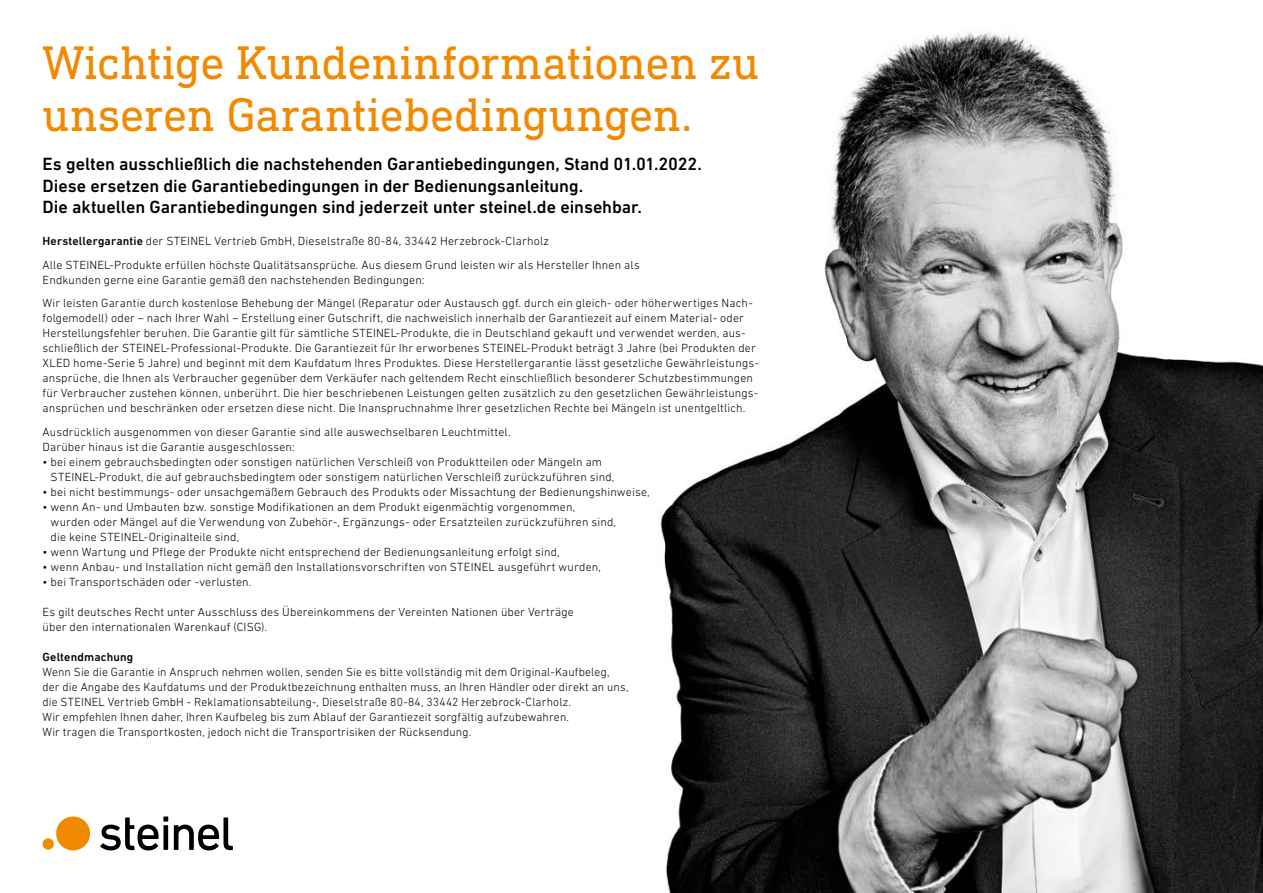
<style>
.page{position:relative;width:1263px;height:893px;background:#fff}
.page>*{position:absolute;margin:0;border:0;box-sizing:border-box;transform-origin:0 0}
.t1{font:48px/52.8px "DIN Next Slab Pro";letter-spacing:-.005em;color:#f18a00}
.t2{font:500 18px/21.6px "DIN Next W1 G";letter-spacing:-.005em;color:#000}
.t3{font:300 12px/15px "DIN Next W1 G";letter-spacing:.01em;color:#000}
.t4{font:500 12px "DIN Next W1 G";letter-spacing:.015em;color:#000}
.s1{font-weight:500}
</style>
<div class="page">
<img style="left:660px;top:30px;width:603px;height:863px">
<svg style="left:100px;top:816px;width:68px;height:34px"></svg>
<svg style="left:174px;top:817px;width:59px;height:33px"></svg>
<svg style="left:43px;top:816px;width:48px;height:34px"></svg>
<h1 class="t1" style="left:43px;top:35px;width:718px">Wichtige Kundeninformationen zu unseren Garantiebedingungen.</h1>
<p class="t2" style="left:43px;top:153px;width:661px">Es gelten ausschließlich die nachstehenden Garantiebedingungen, Stand 01.01.2022.<br>Diese ersetzen die Garantiebedingungen in der Bedienungsanleitung.<br>Die aktuellen Garantiebedingungen sind jederzeit unter steinel.de einsehbar.</p>
<p class="t3" style="left:43px;top:229px;width:599px;line-height:23.5px"><span class="s1">Herstellergarantie</span> der STEINEL Vertrieb GmbH, Dieselstraße 80-84, 33442 Herzebrock-Clarholz<br>Alle STEINEL-Produkte erfüllen höchste Qualitätsansprüche. Aus diesem Grund leisten wir als Hersteller Ihnen als</p>
<p class="t3" style="left:43px;top:268px;width:712px;line-height:23.5px">Endkunden gerne eine Garantie gemäß den nachstehenden Bedingungen:<br>Wir leisten Garantie durch kostenlose Behebung der Mängel (Reparatur oder Austausch ggf. durch ein gleich- oder höherwertiges Nach-</p>
<p class="t3" style="left:43px;top:310px;width:718px">folgemodell) oder – nach Ihrer Wahl – Erstellung einer Gutschrift, die nachweislich innerhalb der Garantiezeit auf einem Material- oder Herstellungsfehler beruhen. Die Garantie gilt für sämtliche STEINEL-Produkte, die in Deutschland gekauft und verwendet werden, aus&shy;schließlich der STEINEL-Professional-Produkte. Die Garantiezeit für Ihr erworbenes STEINEL-Produkt beträgt 3 Jahre (bei Produkten der XLED home-Serie 5 Jahre) und beginnt mit dem Kaufdatum Ihres Produktes. Diese Herstellergarantie lässt gesetzliche Gewährleistungs&shy;ansprüche, die Ihnen als Verbraucher gegenüber dem Verkäufer nach geltendem Recht einschließlich besonderer Schutzbestimmungen für Verbraucher zustehen können, unberührt. Die hier beschriebenen Leistungen gelten zusätzlich zu den gesetzlichen Gewährleistungs&shy;ansprüchen und beschränken oder ersetzen diese nicht. Die Inanspruchnahme Ihrer gesetzlichen Rechte bei Mängeln ist unentgeltlich.</p>
<p class="t3" style="left:43px;top:424px;width:470px">Ausdrücklich ausgenommen von dieser Garantie sind alle auswechselbaren Leuchtmittel.<br>Darüber hinaus ist die Garantie ausgeschlossen:</p>
<p class="t3" style="left:51px;top:454px;width:565px;text-indent:-8px">• bei einem gebrauchsbedingten oder sonstigen natürlichen Verschleiß von Produktteilen oder Mängeln am<br>STEINEL-Produkt, die auf gebrauchsbedingtem oder sonstigem natürlichen Verschleiß zurückzuführen sind,</p>
<p class="t3" style="left:43px;top:484px;width:609px">• bei nicht bestimmungs- oder unsachgemäßem Gebrauch des Produkts oder Missachtung der Bedienungshinweise,</p>
<p class="t3" style="left:51px;top:499px;width:567px;text-indent:-8px">• wenn An- und Umbauten bzw. sonstige Modifikationen an dem Produkt eigenmächtig vorgenommen, wurden oder Mängel auf die Verwendung von Zubehör-, Ergänzungs- oder Ersatzteilen zurückzuführen sind, die keine STEINEL-Originalteile sind,</p>
<p class="t3" style="left:43px;top:544px;width:519px">• wenn Wartung und Pflege der Produkte nicht entsprechend der Bedienungsanleitung erfolgt sind,</p>
<p class="t3" style="left:43px;top:559px;width:560px">• wenn Anbau- und Installation nicht gemäß den Installationsvorschriften von STEINEL ausgeführt wurden,</p>
<p class="t3" style="left:43px;top:574px;width:211px">• bei Transportschäden oder -verlusten.</p>
<p class="t3" style="left:43px;top:604px;width:533px">Es gilt deutsches Recht unter Ausschluss des Übereinkommens der Vereinten Nationen über Verträge über den internationalen Warenkauf (CISG).</p>
<p class="t4" style="left:43px;top:650px;width:92px">Geltendmachung</p>
<p class="t3" style="left:43px;top:664px;width:587px">Wenn Sie die Garantie in Anspruch nehmen wollen, senden Sie es bitte vollständig mit dem Original-Kaufbeleg, der die Angabe des Kaufdatums und der Produktbezeichnung enthalten muss, an Ihren Händler oder direkt an uns, die STEINEL Vertrieb GmbH - Reklamationsabteilung-, Dieselstraße 80-84, 33442 Herzebrock-Clarholz.<br>Wir empfehlen Ihnen daher, Ihren Kaufbeleg bis zum Ablauf der Garantiezeit sorgfältig aufzubewahren.<br>Wir tragen die Transportkosten, jedoch nicht die Transportrisiken der Rücksendung.</p>
</div>
